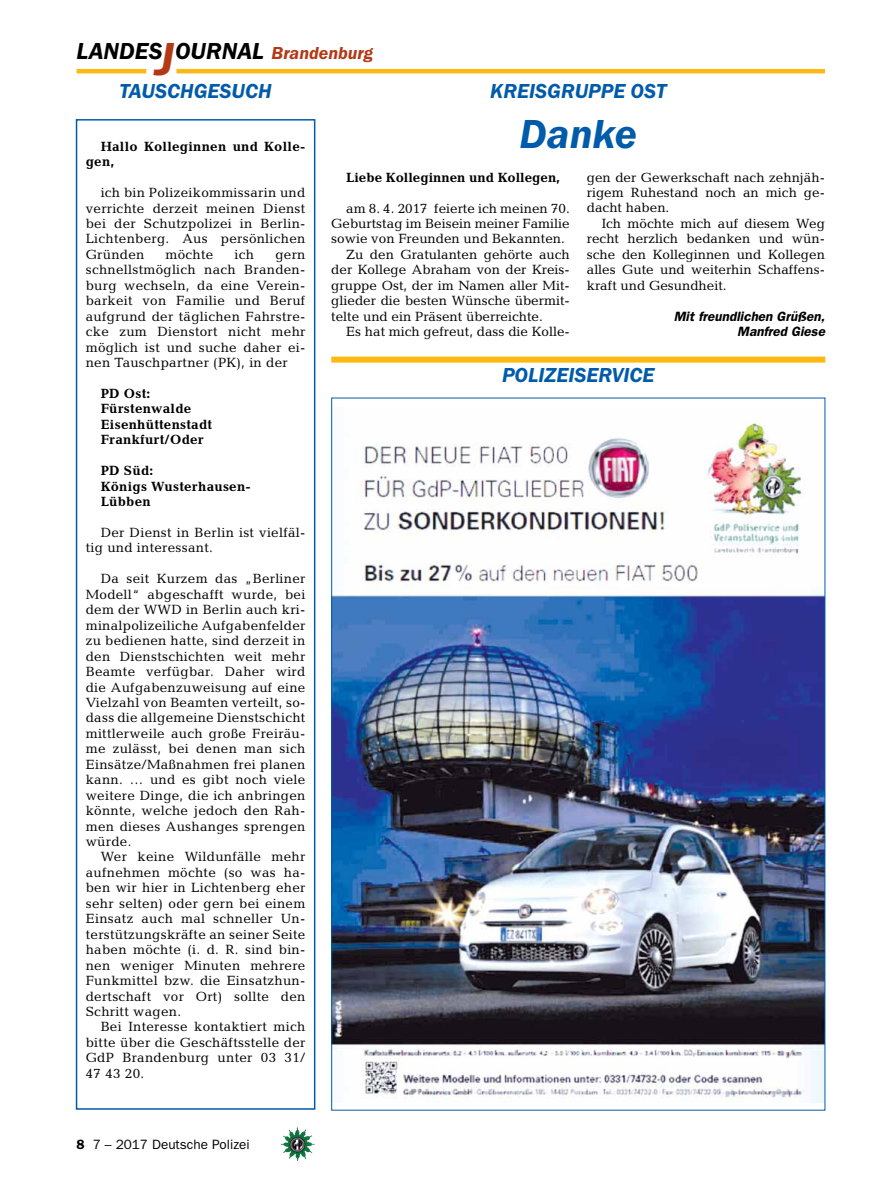
<style>
.page{position:relative;width:893px;height:1191px;background:#fff}
.page>*{position:absolute;margin:0;border:0;box-sizing:border-box;transform-origin:0 0}
.t1{font:italic 600 42px "Franklin Gothic Itc T";color:#005baa}
.t2{font:italic 600 24px "Franklin Gothic Itc T";color:#000}
.t3{font:italic 600 21px "Franklin Gothic Itc T";color:#005baa}
.t4{font:13.5px/15.5px "Candida";color:#000;text-align:justify}
.t5{font:700 13.5px/15.5px "Candida";letter-spacing:.02em;color:#000}
.t6{font:13.5px/15.5px "Candida";letter-spacing:.02em;color:#000}
.t7{font:italic 600 13.5px/15.5px "Franklin Gothic";color:#000;text-align:right}
.t8{font:700 13.5px "Candida";color:#000}
.t9{font:13.5px "Franklin Gothic";color:#000}
.s1{font-size:48px;color:#b33916}
.s2{font-size:18px;color:#b33916}
.s3{font-weight:600}
</style>
<div class="page">
<hr style="left:77px;top:69px;width:69px;height:4px;background:#fdb913">
<hr style="left:176px;top:69px;width:649px;height:4px;background:#fdb913">
<img style="left:281px;top:1128px;width:16px;height:24px">
<img style="left:333px;top:419px;width:490px;height:683px">
<div style="left:331px;top:356px;width:494px;height:6px;background:#fdb913"></div>
<div style="left:76px;top:119px;width:239px;height:990px;border:2px solid #005baa"></div>
<h2 class="t2" style="left:77px;top:37px;width:298px">LANDES<span class="s1">J</span>OURNAL <span class="s2">BRANDENBURG</span></h2>
<h3 class="t3" style="left:119px;top:79px;width:13px">TAUS</h3>
<h3 class="t3" style="left:167px;top:79px;width:41px">CHGESU</h3>
<h3 class="t3" style="left:245px;top:79px;width:28px">CH</h3>
<p class="t5" style="left:86px;top:138px;width:221px;text-indent:15px">Hallo Kolleginnen und Kolle&shy;gen,</p>
<p class="t4" style="left:86px;top:185px;width:221px;text-indent:15px">ich bin Polizeikommissarin und verrichte derzeit meinen Dienst bei der Schutzpolizei in Berlin-Lichtenberg. Aus persönlichen Gründen</p>
<p class="t4" style="left:166px;top:247px;width:49px">möchte</p>
<p class="t4" style="left:235px;top:247px;width:21px">ich</p>
<p class="t4" style="left:86px;top:247px;width:221px;text-indent:190px">gern schnellstmöglich nach Branden&shy;burg wechseln, da eine Verein&shy;barkeit von Familie und Beruf aufgrund der täglichen Fahrstre&shy;cke zum Dienstort nicht mehr möglich ist und suche daher ei&shy;nen Tauschpartner (PK), in der</p>
<p class="t5" style="left:101px;top:385px;width:113px">PD Ost:<br>Fürstenwalde<br>Eisenhüttenstadt<br>Frankfurt/Oder</p>
<p class="t5" style="left:101px;top:463px;width:152px">PD Süd:<br>Königs Wusterhausen-<br>Lübben</p>
<p class="t6" style="left:86px;top:525px;width:221px;text-indent:15px">Der Dienst in Berlin ist vielfäl&shy;tig und interessant.</p>
<p class="t4" style="left:86px;top:571px;width:221px;text-indent:15px">Da seit Kurzem das „Berliner Modell“ abgeschafft wurde, bei dem der WWD in Berlin auch kri&shy;minalpolizeiliche Aufgabenfelder zu bedienen hatte, sind derzeit in den Dienstschichten weit mehr Beamte verfügbar. Daher wird die Aufgabenzuweisung auf eine Vielzahl von Beamten verteilt, so&shy;dass die allgemeine Dienstschicht mittlerweile auch große Freiräu&shy;me zulässt, bei denen man sich Einsätze/Maßnahmen frei planen kann. … und es gibt noch viele weitere Dinge, die ich anbringen könnte, welche jedoch den Rah&shy;men dieses Aushanges sprengen würde.</p>
<p class="t4" style="left:86px;top:849px;width:221px;text-indent:15px">Wer keine Wildunfälle mehr aufnehmen möchte (so was ha&shy;ben wir hier in Lichtenberg eher sehr selten) oder gern bei einem Einsatz auch mal schneller Un&shy;terstützungskräfte an seiner Seite haben möchte (i. d. R. sind bin&shy;nen weniger Minuten mehrere Funkmittel bzw. die Einsatzhun&shy;dertschaft vor Ort) sollte den Schritt wagen.</p>
<p class="t4" style="left:86px;top:1019px;width:221px;text-indent:15px">Bei Interesse kontaktiert mich bitte über die Geschäftsstelle der GdP Brandenburg unter 03 31/ 47 43 20.</p>
<p class="t9" style="left:77px;top:1136px;width:175px"><span class="s3">8</span> 7 – 2017 Deutsche Polizei</p>
<h3 class="t3" style="left:490px;top:79px;width:59px">KREISGRUPPE</h3>
<h3 class="t3" style="left:631px;top:79px;width:37px">OST</h3>
<h1 class="t1" style="left:520px;top:109px;width:119px">DANKE</h1>
<p class="t8" style="left:346px;top:169px;width:215px">Liebe Kolleginnen und Kollegen,</p>
<p class="t4" style="left:346px;top:200px;width:225px">am 8. 4. 2017 feierte ich meinen 70.</p>
<p class="t4" style="left:331px;top:216px;width:240px">Geburtstag im Beisein meiner Familie</p>
<p class="t4" style="left:331px;top:231px;width:235px">sowie von Freunden und Bekannten.</p>
<p class="t4" style="left:346px;top:247px;width:225px">Zu den Gratulanten gehörte auch</p>
<p class="t4" style="left:331px;top:262px;width:240px">der Kollege Abraham von der Kreis-</p>
<p class="t4" style="left:331px;top:277px;width:240px">gruppe Ost, der im Namen aller Mit-</p>
<p class="t4" style="left:331px;top:293px;width:240px">glieder die besten Wünsche übermit-</p>
<p class="t4" style="left:331px;top:308px;width:213px">telte und ein Präsent überreichte.</p>
<p class="t4" style="left:346px;top:324px;width:225px">Es hat mich gefreut, dass die Kolle-</p>
<p class="t4" style="left:587px;top:169px;width:240px">gen der Gewerkschaft nach zehnjäh&shy;rigem Ruhestand noch an mich ge&shy;dacht haben.</p>
<p class="t4" style="left:587px;top:216px;width:240px;text-indent:15px">Ich möchte mich auf diesem Weg recht herzlich bedanken und wün&shy;sche den Kolleginnen und Kollegen alles Gute und weiterhin Schaffens&shy;kraft und Gesundheit.</p>
<p class="t7" style="left:674px;top:308px;width:153px">Mit freundlichen Grüßen,<br>Manfred Giese</p>
<h3 class="t3" style="left:502px;top:363px;width:87px">POL IZEISERV</h3>
<h3 class="t3" style="left:623px;top:363px;width:32px">ICE</h3>
</div>
